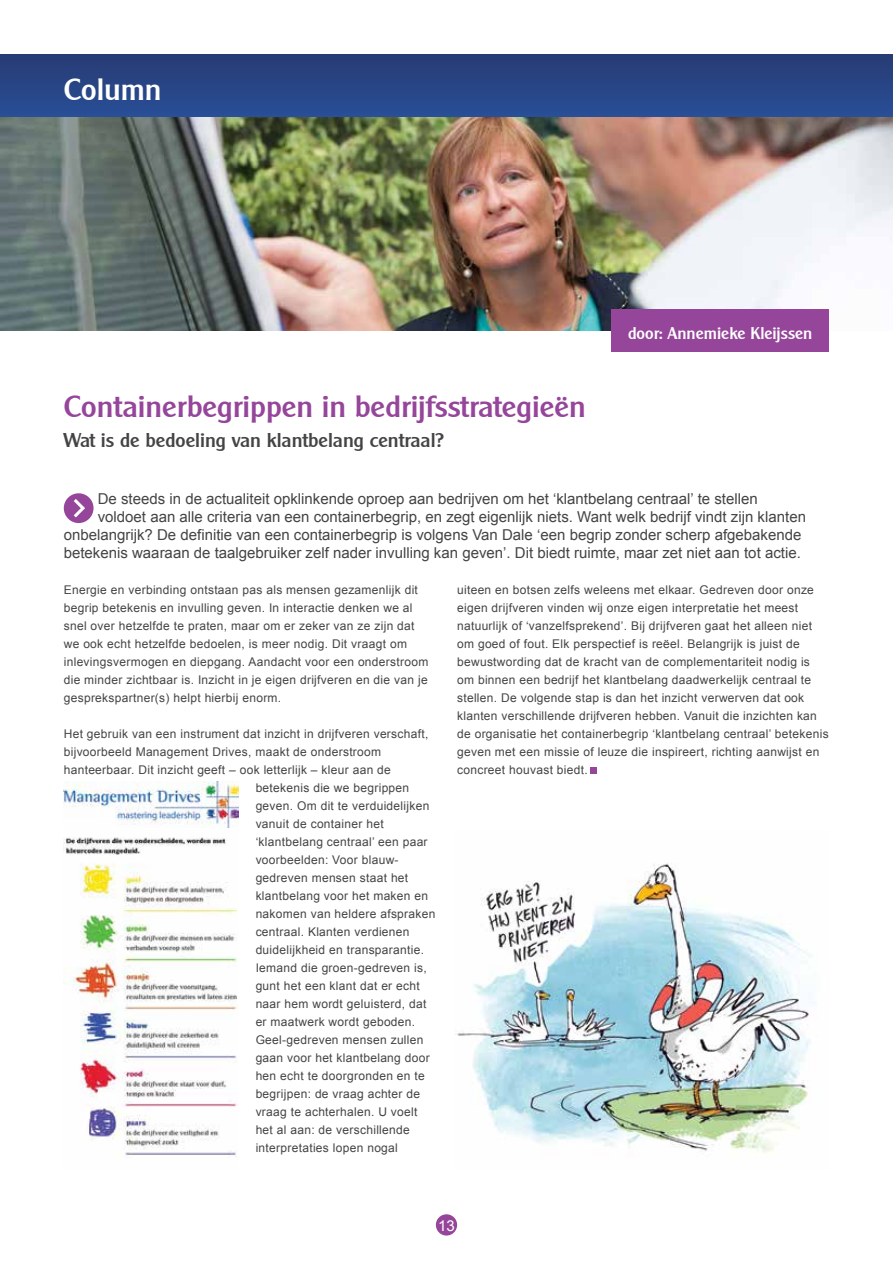
<style>
.page{position:relative;width:893px;height:1263px;background:#fff}
.page>*{position:absolute;margin:0;border:0;box-sizing:border-box;transform-origin:0 0}
.t1{font:500 30px "Cleargothic";color:#95459a}
.t2{font:500 30px "Cleargothic";color:#fff}
.t3{font:500 19.5px "Cleargothic";color:#444}
.t4{font:500 16.5px "Cleargothic";color:#fff}
.t5{font:15px "Arial";color:#444}
.t6{font:15px "Arial";color:#fff}
.t7{font:12px/18px "Arial";letter-spacing:.025em;color:#444}
</style>
<div class="page">
<div style="left:436px;top:1214px;width:21px;height:21px;background:#95459a;border-radius:50%"></div>
<div style="left:0;top:54px;width:893px;height:64px;background:linear-gradient(to bottom,#283b74,#284e97)"></div>
<img style="left:0;top:118px;width:893px;height:212px">
<div style="left:611px;top:310px;width:218px;height:42px;background:#95459a"></div>
<img style="left:455px;top:863px;width:356px;height:291px">
<div style="left:590px;top:767px;width:7px;height:7px;background:#95459a"></div>
<div style="left:64px;top:493px;width:30px;height:30px;background:#95459a;border-radius:50%"></div>
<svg style="left:74px;top:499px;width:11px;height:18px"></svg>
<img style="left:64px;top:782px;width:175px;height:376px">
<h1 class="t2" style="left:64px;top:72px;width:99px">Column</h1>
<h1 class="t1" style="left:64px;top:388px;width:523px">Containerbegrippen in bedrijfsstrategieën</h1>
<h2 class="t3" style="left:64px;top:428px;width:382px">Wat is de bedoeling van klantbelang centraal?</h2>
<h3 class="t4" style="left:628px;top:323px;width:186px">door: Annemieke Kleijssen</h3>
<p class="t5" style="left:98px;top:489px;width:661px">De steeds in de actualiteit opklinkende oproep aan bedrijven om het ‘klantbelang centraal’ te stellen</p>
<p class="t5" style="left:98px;top:507px;width:710px">voldoet aan alle criteria van een containerbegrip, en zegt eigenlijk niets. Want welk bedrijf vindt zijn klanten</p>
<p class="t5" style="left:64px;top:525px;width:739px">onbelangrijk? De definitie van een containerbegrip is volgens Van Dale ‘een begrip zonder scherp afgebakende</p>
<p class="t5" style="left:64px;top:543px;width:739px">betekenis waaraan de taalgebruiker zelf nader invulling kan geven’. Dit biedt ruimte, maar zet niet aan tot actie.</p>
<p class="t7" style="left:64px;top:581px;width:366px">Energie en verbinding ontstaan pas als mensen gezamenlijk dit begrip betekenis en invulling geven. In interactie denken we al snel over hetzelfde te praten, maar om er zeker van ze zijn dat we ook echt hetzelfde bedoelen, is meer nodig. Dit vraagt om inlevingsvermogen en diepgang. Aandacht voor een onderstroom die minder zichtbaar is. Inzicht in je eigen drijfveren en die van je gesprekspartner(s) helpt hierbij enorm.</p>
<p class="t7" style="left:64px;top:725px;width:366px">Het gebruik van een instrument dat inzicht in drijfveren verschaft,</p>
<p class="t7" style="left:64px;top:743px;width:319px">bijvoorbeeld Management Drives, maakt de onderstroom</p>
<p class="t7" style="left:64px;top:761px;width:329px">hanteerbaar. Dit inzicht geeft – ook letterlijk – kleur aan de</p>
<p class="t7" style="left:256px;top:779px;width:155px">betekenis die we begrippen</p>
<p class="t7" style="left:256px;top:797px;width:175px">geven. Om dit te verduidelijken</p>
<p class="t7" style="left:256px;top:815px;width:130px">vanuit de container het</p>
<p class="t7" style="left:256px;top:833px;width:173px">‘klantbelang centraal’ een paar</p>
<p class="t7" style="left:256px;top:851px;width:144px">voorbeelden: Voor blauw-</p>
<p class="t7" style="left:256px;top:869px;width:154px">gedreven mensen staat het</p>
<p class="t7" style="left:256px;top:887px;width:174px">klantbelang voor het maken en</p>
<p class="t7" style="left:256px;top:905px;width:181px">nakomen van heldere afspraken</p>
<p class="t7" style="left:256px;top:923px;width:155px">centraal. Klanten verdienen</p>
<p class="t7" style="left:256px;top:941px;width:170px">duidelijkheid en transparantie.</p>
<p class="t7" style="left:256px;top:959px;width:173px">Iemand die groen-gedreven is,</p>
<p class="t7" style="left:256px;top:977px;width:166px">gunt het een klant dat er echt</p>
<p class="t7" style="left:256px;top:995px;width:172px">naar hem wordt geluisterd, dat</p>
<p class="t7" style="left:256px;top:1013px;width:161px">er maatwerk wordt geboden.</p>
<p class="t7" style="left:256px;top:1031px;width:169px">Geel-gedreven mensen zullen</p>
<p class="t7" style="left:256px;top:1049px;width:176px">gaan voor het klantbelang door</p>
<p class="t7" style="left:256px;top:1067px;width:171px">hen echt te doorgronden en te</p>
<p class="t7" style="left:256px;top:1085px;width:166px">begrijpen: de vraag achter de</p>
<p class="t7" style="left:256px;top:1103px;width:163px">vraag te achterhalen. U voelt</p>
<p class="t7" style="left:256px;top:1121px;width:156px">het al aan: de verschillende</p>
<p class="t7" style="left:256px;top:1139px;width:144px">interpretaties lopen nogal</p>
<p class="t7" style="left:457px;top:581px;width:373px">uiteen en botsen zelfs weleens met elkaar. Gedreven door onze eigen drijfveren vinden wij onze eigen interpretatie het meest natuurlijk of ‘vanzelfsprekend’. Bij drijfveren gaat het alleen niet om goed of fout. Elk perspectief is reëel. Belangrijk is juist de bewustwording dat de kracht van de complementariteit nodig is om binnen een bedrijf het klantbelang daadwerkelijk centraal te stellen. De volgende stap is dan het inzicht verwerven dat ook klanten verschillende drijfveren hebben. Vanuit die inzichten kan de organisatie het containerbegrip ‘klantbelang centraal’ betekenis geven met een missie of leuze die inspireert, richting aanwijst en concreet houvast biedt.</p>
<p class="t6" style="left:438px;top:1215px;width:18px">13</p>
</div>
